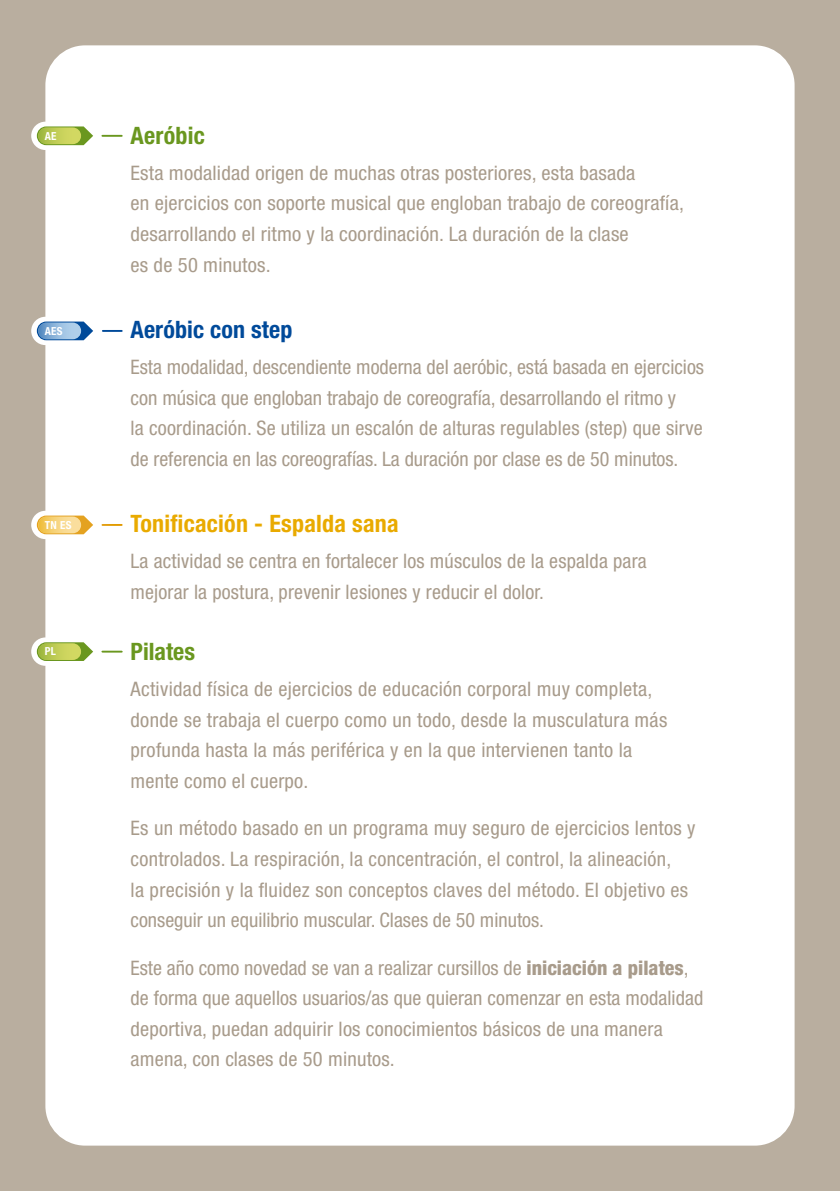
<style>
.page{position:relative;width:840px;height:1191px;background:#fff}
.page>*{position:absolute;margin:0;border:0;box-sizing:border-box;transform-origin:0 0}
.t1{font:700 condensed 24px "Helvetica Neue";letter-spacing:.01em;color:#e9aa00}
.t2{font:700 condensed 24px "Helvetica Neue";letter-spacing:.005em;color:#6a971f}
.t3{font:700 condensed 24px "Helvetica Neue";letter-spacing:.005em;color:#004a9a}
.t4{font:condensed 20px/30.6px "Helvetica Neue";letter-spacing:.01em;color:#a89b8b}
.t5{font:700 condensed 11px "Helvetica Neue";letter-spacing:.025em;color:#fff}
.s1{font-weight:800}
</style>
<div class="page">
<div style="left:0;top:0;width:839px;height:1191px;background:#b9ae9f"></div>
<div style="left:45px;top:45px;width:749px;height:1100px;background:#fff;border-radius:40px"></div>
<div style="left:31px;top:122px;width:29px;height:28px;background:#fff;border-radius:50%"></div>
<svg style="left:37px;top:126px;width:56px;height:19px"></svg>
<div style="left:38px;top:127px;width:43px;height:17px;background:linear-gradient(to right,#a2ba43,#dcde68);border-radius:8px"></div>
<hr style="left:102px;top:135px;width:20px;height:2px;background:#6a971f">
<div style="left:31px;top:317px;width:29px;height:28px;background:#fff;border-radius:50%"></div>
<svg style="left:37px;top:321px;width:56px;height:19px"></svg>
<svg style="left:38px;top:322px;width:43px;height:17px"></svg>
<svg style="left:103px;top:330px;width:19px;height:2px"></svg>
<div style="left:31px;top:511px;width:29px;height:28px;background:#fff;border-radius:50%"></div>
<svg style="left:37px;top:515px;width:56px;height:19px"></svg>
<svg style="left:38px;top:516px;width:43px;height:17px"></svg>
<div style="left:31px;top:637px;width:29px;height:29px;background:#fff;border-radius:50%"></div>
<svg style="left:37px;top:642px;width:56px;height:19px"></svg>
<div style="left:38px;top:643px;width:43px;height:17px;background:linear-gradient(to right,#a2ba43,#dcde68);border-radius:8px"></div>
<hr style="left:102px;top:650px;width:20px;height:2px;background:#6a971f">
<p class="t5" style="left:45px;top:129px;width:13px">AE</p>
<p class="t5" style="left:45px;top:324px;width:19px">AES</p>
<p class="t5" style="left:45px;top:518px;width:28px">TN ES</p>
<p class="t5" style="left:45px;top:645px;width:13px">PL</p>
<p class="t2" style="left:130px;top:121px;width:76px">Aeróbic</p>
<p class="t4" style="left:130px;top:157px;width:554px">Esta modalidad origen de muchas otras posteriores, esta basada<br>en ejercicios con soporte musical que engloban trabajo de coreografía, desarrollando el ritmo y la coordinación. La duración de la clase<br>es de 50 minutos.</p>
<p class="t3" style="left:130px;top:315px;width:163px">Aeróbic con step</p>
<p class="t4" style="left:130px;top:351px;width:574px">Esta modalidad, descendiente moderna del aeróbic, está basada en ejercicios con música que engloban trabajo de coreografía, desarrollando el ritmo y<br>la coordinación. Se utiliza un escalón de alturas regulables (step) que sirve de referencia en las coreografías. La duración por clase es de 50 minutos.</p>
<p class="t1" style="left:130px;top:509px;width:269px">Tonificación - Espalda sana</p>
<p class="t4" style="left:130px;top:545px;width:517px">La actividad se centra en fortalecer los músculos de la espalda para mejorar la postura, prevenir lesiones y reducir el dolor.</p>
<p class="t2" style="left:130px;top:637px;width:66px">Pilates</p>
<p class="t4" style="left:130px;top:673px;width:538px">Actividad física de ejercicios de educación corporal muy completa, donde se trabaja el cuerpo como un todo, desde la musculatura más profunda hasta la más periférica y en la que intervienen tanto la mente como el cuerpo.</p>
<p class="t4" style="left:130px;top:813px;width:566px">Es un método basado en un programa muy seguro de ejercicios lentos y controlados. La respiración, la concentración, el control, la alineación,<br>la precisión y la fluidez son conceptos claves del método. El objetivo es conseguir un equilibrio muscular. Clases de 50 minutos.</p>
<p class="t4" style="left:130px;top:952px;width:574px">Este año como novedad se van a realizar cursillos de <span class="s1">iniciación a pilates</span>, de forma que aquellos usuarios/as que quieran comenzar en esta modalidad deportiva, puedan adquirir los conocimientos básicos de una manera amena, con clases de 50 minutos.</p>
</div>
